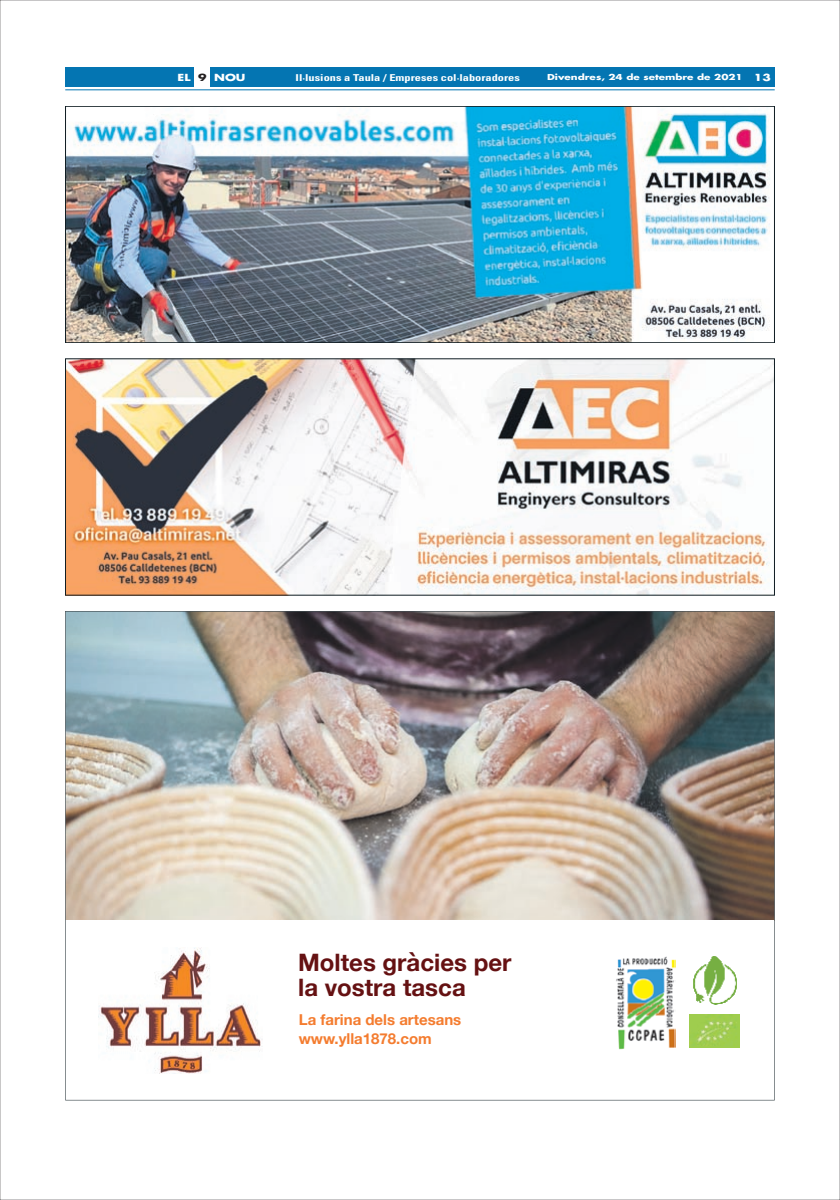
<style>
.page{position:relative;width:840px;height:1200px;background:#fff}
.page>*{position:absolute;margin:0;border:0;box-sizing:border-box;transform-origin:0 0}
.t1{font:700 24px/25px "Helvetica Neue";color:#651112}
.t2{font:700 15px/19px "Helvetica Neue";color:#f47c2f}
.t3{font:700 condensed 9.5px "Univers";color:#fff;scale:1.3 1}
.t4{font:700 9.5px "Futura";color:#fff;scale:1.3 1}
.t5{font:700 8px "Futura";color:#fff;scale:1.3 1}
.s1{color:#231f20}
.s2{font-size:9.5px}
</style>
<div class="page">
<div style="left:65px;top:67px;width:709px;height:19px;background:#0475b2"></div>
<div style="left:194px;top:67px;width:16px;height:20px;background:#fff"></div>
<hr style="left:65px;top:90px;width:709px;height:1px;background:#0475b2">
<img style="left:67px;top:108px;width:703px;height:233px">
<div style="left:65px;top:106px;width:709px;height:237px;border:1px solid #0f1c22"></div>
<img style="left:67px;top:360px;width:705px;height:233px">
<img style="left:65px;top:611px;width:709px;height:489px">
<p class="t4" style="left:177px;top:71px;width:54px">EL <span class="s1">9</span> NOU</p>
<p class="t3" style="left:295px;top:72px;width:174px">Il·lusions a Taula / Empreses col·laboradores</p>
<p class="t5" style="left:547px;top:71px;width:173px">Divendres, 24 de setembre de 2021 <span class="s2">13</span></p>
<p class="t1" style="left:298px;top:950px;width:215px">Moltes gràcies per la vostra tasca</p>
<p class="t2" style="left:298px;top:1010px;width:164px">La farina dels artesans www.ylla1878.com</p>
</div>
